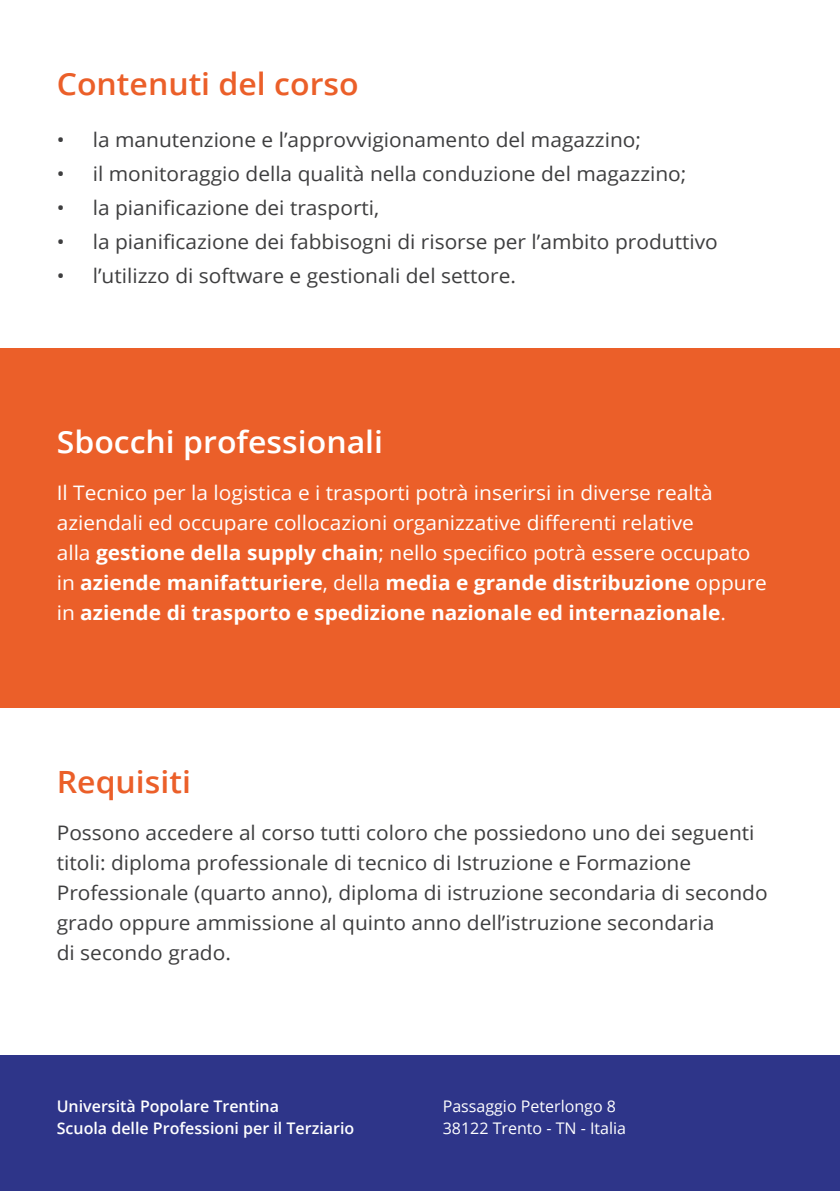
<style>
.page{position:relative;width:840px;height:1191px;background:#fff}
.page>*{position:absolute;margin:0;border:0;box-sizing:border-box;transform-origin:0 0}
.t1{font:600 30.6px "Open Sans";color:#eb5f29;scale:1.04 1}
.t2{font:600 30.6px "Open Sans";color:#fff;scale:1.04 1}
.t3{font:20px/30px "Open Sans";color:#3e3e3f;scale:1.04 1}
.t4{font:20px/30px "Open Sans";color:#fff;scale:1.04 1}
.t5{font:600 16px "Open Sans";color:#fff}
.t6{font:16px "Open Sans";color:#fff}
.s1{font-weight:700}
</style>
<div class="page">
<div style="left:0;top:1055px;width:839px;height:136px;background:#2e3589"></div>
<div style="left:0;top:348px;width:839px;height:359px;background:#eb5f29"></div>
<p class="t1" style="left:57px;top:63px;width:291px">Contenuti del corso</p>
<p class="t3" style="left:57px;top:124px;width:563px">• la manutenzione e l’approvvigionamento del magazzino;</p>
<p class="t3" style="left:57px;top:158px;width:606px">• il monitoraggio della qualità nella conduzione del magazzino;</p>
<p class="t3" style="left:57px;top:192px;width:311px">• la pianificazione dei trasporti,</p>
<p class="t3" style="left:57px;top:226px;width:636px">• la pianificazione dei fabbisogni di risorse per l’ambito produttivo</p>
<p class="t3" style="left:57px;top:260px;width:443px">• l’utilizzo di software e gestionali del settore.</p>
<p class="t2" style="left:57px;top:421px;width:315px">Sbocchi professionali</p>
<p class="t4" style="left:57px;top:477px;width:684px">Il Tecnico per la logistica e i trasporti potrà inserirsi in diverse realtà aziendali ed occupare collocazioni organizzative differenti relative<br>alla <span class="s1">gestione della supply chain</span>; nello specifico potrà essere occupato in <span class="s1">aziende manifatturiere</span>, della <span class="s1">media e grande distribuzione</span> oppure in <span class="s1">aziende di trasporto e spedizione nazionale ed internazionale</span>.</p>
<p class="t1" style="left:57px;top:761px;width:130px">Requisiti</p>
<p class="t3" style="left:57px;top:817px;width:684px">Possono accedere al corso tutti coloro che possiedono uno dei seguenti titoli: diploma professionale di tecnico di Istruzione e Formazione Professionale (quarto anno), diploma di istruzione secondaria di secondo grado oppure ammissione al quinto anno dell’istruzione secondaria<br>di secondo grado.</p>
<p class="t5" style="left:57px;top:1095px;width:224px">Università Popolare Trentina</p>
<p class="t5" style="left:57px;top:1117px;width:299px">Scuola delle Professioni per il Terziario</p>
<p class="t6" style="left:442px;top:1095px;width:175px">Passaggio Peterlongo 8</p>
<p class="t6" style="left:442px;top:1117px;width:185px">38122 Trento - TN - Italia</p>
</div>
